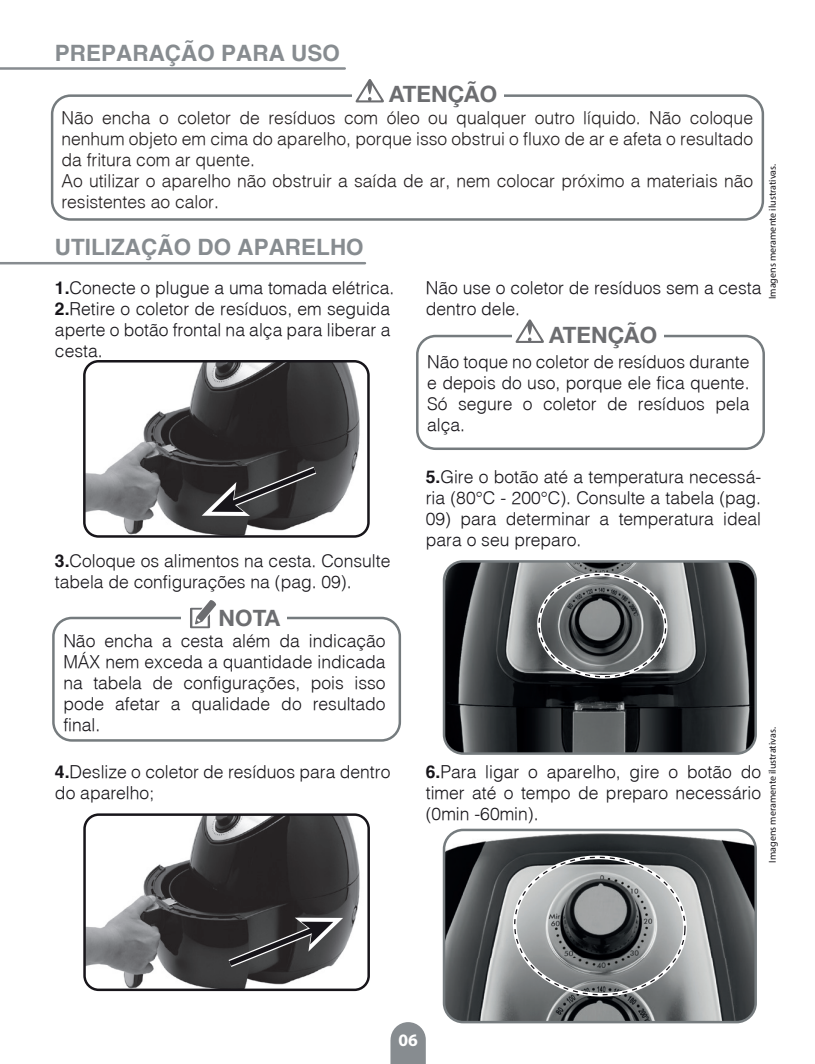
<style>
.page{position:relative;width:815px;height:1064px;background:#fff}
.page>*{position:absolute;margin:0;border:0;box-sizing:border-box;transform-origin:0 0}
.t1{font:700 22.5px "Helvetica";color:#878c90}
.t2{font:700 22.5px "Helvetica Neue";color:#6c6d70}
.t3{font:300 17.5px/21px "Helvetica";color:#17151a}
.t4{font:300 17.5px/21px "Helvetica";color:#231f20}
.t5{font:700 17.5px "Myriad Pro";color:#fff}
.t6{font:10px "Myriad Pro";color:#17151a}
.s1{font-weight:700}
</style>
<div class="page">
<img style="left:444px;top:563px;width:312px;height:190px">
<div style="left:443px;top:560px;width:314px;height:194px;border:2px solid #757b7e;border-radius:19px"></div>
<hr style="left:0;top:67px;width:345px;height:3px;background:#878c90">
<hr style="left:0;top:262px;width:365px;height:2px;background:#878c90">
<svg style="left:390px;top:1022px;width:36px;height:41px"></svg>
<div style="left:51px;top:94px;width:713px;height:127px;border:2px solid #757b7e;border-radius:18px"></div>
<div style="left:52px;top:616px;width:349px;height:125px;border:2px solid #757b7e;border-radius:18px"></div>
<div style="left:416px;top:334px;width:349px;height:116px;border:2px solid #757b7e;border-radius:18px"></div>
<svg style="left:537px;top:572px;width:133px;height:106px;background:#6d7072"></svg>
<img style="left:444px;top:831px;width:312px;height:190px">
<div style="left:443px;top:828px;width:314px;height:194px;border:2px solid #757b7e;border-radius:19px"></div>
<svg style="left:513px;top:854px;width:176px;height:142px;background:#888b8c"></svg>
<div style="left:352px;top:76px;width:151px;height:35px;background:#fff"></div>
<svg style="left:355px;top:79px;width:29px;height:23px"></svg>
<div style="left:512px;top:316px;width:151px;height:35px;background:#fff"></div>
<svg style="left:515px;top:319px;width:29px;height:24px"></svg>
<div style="left:181px;top:599px;width:106px;height:35px;background:#fff"></div>
<svg style="left:190px;top:600px;width:26px;height:28px"></svg>
<img style="left:86px;top:816px;width:281px;height:173px">
<div style="left:83px;top:813px;width:287px;height:177px;border:2px solid #17151a;border-radius:14px"></div>
<svg style="left:220px;top:917px;width:123px;height:55px;background:#4d4d4e"></svg>
<img style="left:84px;top:363px;width:283px;height:173px">
<div style="left:83px;top:360px;width:287px;height:177px;border:2px solid #17151a;border-radius:14px"></div>
<svg style="left:202px;top:460px;width:123px;height:55px;background:#424143"></svg>
<p class="t1" style="left:55px;top:39px;width:287px">PREPARAÇÃO PARA USO</p>
<p class="t2" style="left:389px;top:80px;width:110px">ATENÇÃO</p>
<p class="t4" style="left:61px;top:107px;width:693px">Não encha o coletor de resíduos com óleo ou qualquer outro líquido. Não coloque nenhum objeto em cima do aparelho, porque isso obstrui o fluxo de ar e afeta o resultado da fritura com ar quente.<br>Ao utilizar o aparelho não obstruir a saída de ar, nem colocar próximo a materiais não resistentes ao calor.</p>
<p class="t6" style="left:766px;top:299px;width:137px;rotate:-90deg">Imagens meramente ilustrativas.</p>
<p class="t1" style="left:55px;top:233px;width:310px">UTILIZAÇÃO DO APARELHO</p>
<p class="t3" style="left:55px;top:277px;width:341px"><span class="s1">1.</span>Conecte o plugue a uma tomada elétrica.<br><span class="s1">2.</span>Retire o coletor de resíduos, em seguida aperte o botão frontal na alça para liberar a cesta.</p>
<p class="t3" style="left:426px;top:277px;width:337px">Não use o coletor de resíduos sem a cesta dentro dele.</p>
<p class="t2" style="left:549px;top:321px;width:110px">ATENÇÃO</p>
<p class="t3" style="left:427px;top:350px;width:324px;text-align:justify">Não toque no coletor de resíduos durante e depois do uso, porque ele fica quente.<br>Só segure o coletor de resíduos pela alça.</p>
<p class="t3" style="left:55px;top:550px;width:337px"><span class="s1">3.</span>Coloque os alimentos na cesta. Consulte tabela de configurações na (pag. 09).</p>
<p class="t2" style="left:219px;top:603px;width:63px">NOTA</p>
<p class="t3" style="left:63px;top:629px;width:324px;text-align:justify">Não encha a cesta além da indicação MÁX nem exceda a quantidade indicada na tabela de configurações, pois isso pode afetar a qualidade do resultado final.</p>
<p class="t3" style="left:55px;top:760px;width:337px"><span class="s1">4.</span>Deslize o coletor de resíduos para dentro do aparelho;</p>
<p class="t3" style="left:426px;top:466px;width:337px"><span class="s1">5.</span>Gire o botão até a temperatura necessá&shy;ria (80°C - 200°C). Consulte a tabela (pag.</p>
<p class="t3" style="left:426px;top:508px;width:337px">09) para determinar a temperatura ideal para o seu preparo.</p>
<p class="t3" style="left:426px;top:760px;width:337px;text-align:justify"><span class="s1">6.</span>Para ligar o aparelho, gire o botão do timer até o tempo de preparo necessário (0min -60min).</p>
<p class="t6" style="left:766px;top:862px;width:137px;rotate:-90deg">Imagens meramente ilustrativas.</p>
<p class="t5" style="left:398px;top:1028px;width:21px">06</p>
</div>
